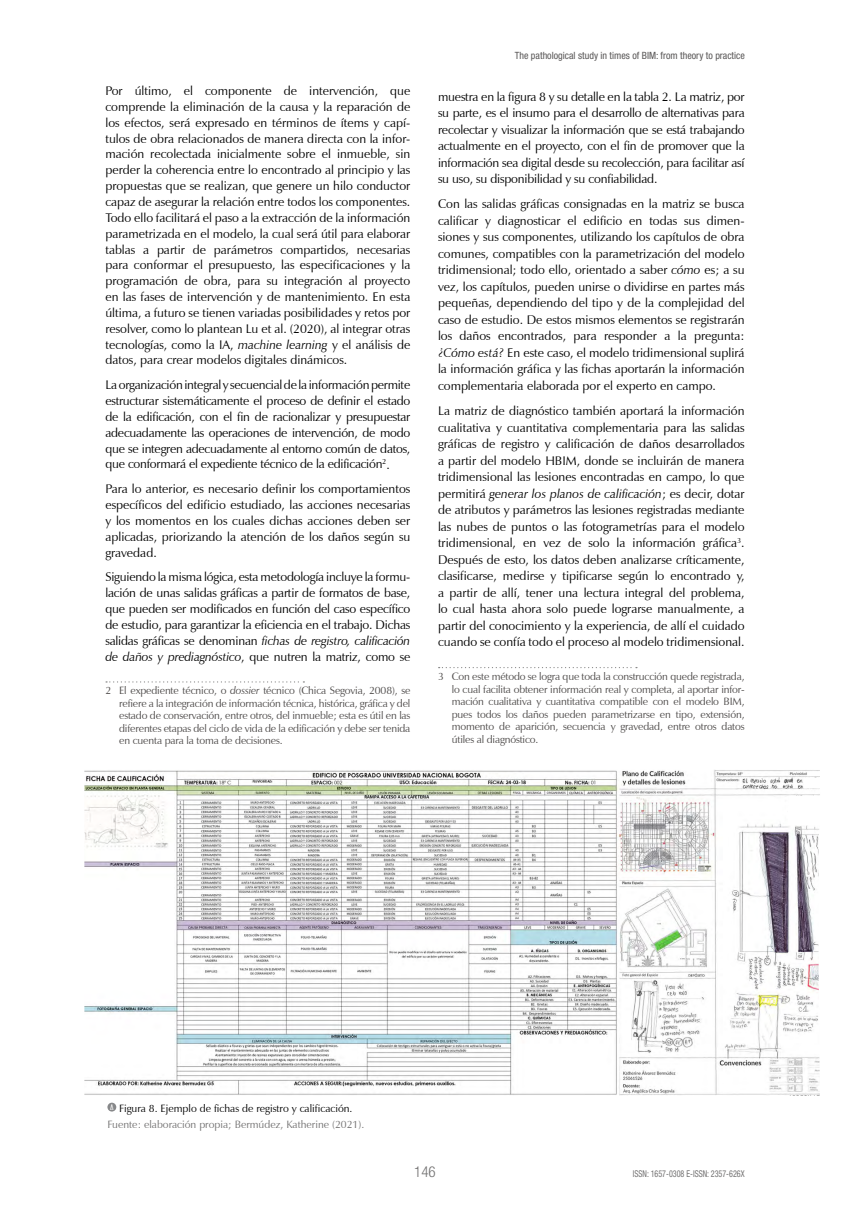
<style>
.page{position:relative;width:851px;height:1205px;background:#fff}
.page>*{position:absolute;margin:0;border:0;box-sizing:border-box;transform-origin:0 0}
.t1{font:300 condensed 15px "Helvetica Neue LT Std";color:#727171}
.t2{font:12.5px/15.9px "Zapf Humanist 601 BT";color:#000;text-align:justify}
.t3{font:10.62px/12.5px "Zapf Humanist 601 BT";letter-spacing:-.015em;color:#4c4948;text-align:justify}
.t4{font:10.62px/16px "Zapf Humanist 601 BT";color:#727171}
.t5{font:condensed 10px "Helvetica Neue LT Std";color:#595757}
.t6{font:condensed 9.38px "Helvetica Neue LT Std";color:#727171;scale:.86 1}
.s1{font-style:italic}
.s2{color:#000}
</style>
<div class="page">
<svg style="left:106px;top:681px;width:198px;height:1px"></svg>
<img style="left:84px;top:770px;width:735px;height:325px">
<svg style="left:438px;top:667px;width:199px;height:1px"></svg>
<div style="left:107px;top:1102px;width:9px;height:9px;background:#87888a;border-radius:50%"></div>
<p class="t2" style="left:105px;top:83px;width:306px">Por último, el componente de intervención, que comprende la eliminación de la causa y la reparación de los efectos, será expresado en términos de ítems y capí&shy;tulos de obra relacionados de manera directa con la infor&shy;mación recolectada inicialmente sobre el inmueble, sin perder la coherencia entre lo encontrado al principio y las propuestas que se realizan, que genere un hilo conductor capaz de asegurar la relación entre todos los componentes.<br>Todo ello facilitará el paso a la extracción de la información parametrizada en el modelo, la cual será útil para elaborar tablas a partir de parámetros compartidos, necesarias para conformar el presupuesto, las especificaciones y la programación de obra, para su integración al proyecto en las fases de intervención y de mantenimiento. En esta última, a futuro se tienen variadas posibilidades y retos por resolver, como lo plantean Lu et al. (2020), al integrar otras tecnologías, como la IA, <span class="s1">machine learning</span> y el análisis de datos, para crear modelos digitales dinámicos.</p>
<p class="t2" style="left:105px;top:377px;width:306px">La organización integral y secuencial de la información permite estructurar sistemáticamente el proceso de definir el estado de la edificación, con el fin de racionalizar y presupuestar adecuadamente las operaciones de intervención, de modo que se integren adecuadamente al entorno común de datos, que conformará el expediente técnico de la edificación<sup>2</sup>.</p>
<p class="t2" style="left:105px;top:481px;width:306px">Para lo anterior, es necesario definir los comportamientos específicos del edificio estudiado, las acciones necesarias y los momentos en los cuales dichas acciones deben ser aplicadas, priorizando la atención de los daños según su gravedad.</p>
<p class="t2" style="left:105px;top:569px;width:306px">Siguiendo la misma lógica, esta metodología incluye la formu&shy;lación de unas salidas gráficas a partir de formatos de base, que pueden ser modificados en función del caso específico de estudio, para garantizar la eficiencia en el trabajo. Dichas salidas gráficas se denominan <span class="s1">fichas de registro, calificación de daños y prediagnóstico</span>, que nutren la matriz, como se</p>
<p class="t3" style="left:119px;top:684px;width:293px;text-indent:-14px">2 El expediente técnico, o <span class="s1">dossier</span> técnico (Chica Segovia, 2008), se refiere a la integración de información técnica, histórica, gráfica y del estado de conservación, entre otros, del inmueble; esta es útil en las diferentes etapas del ciclo de vida de la edificación y debe ser tenida en cuenta para la toma de decisiones.</p>
<p class="t5" style="left:514px;top:50px;width:232px">The pathological study in times of BIM: from theory to practice</p>
<p class="t2" style="left:438px;top:88px;width:308px;line-height:16.5px">muestra en la figura 8 y su detalle en la tabla 2. La matriz, por su parte, es el insumo para el desarrollo de alternativas para recolectar y visualizar la información que se está trabajando actualmente en el proyecto, con el fin de promover que la información sea digital desde su recolección, para facilitar así su uso, su disponibilidad y su confiabilidad.</p>
<p class="t2" style="left:438px;top:196px;width:308px;line-height:16.5px">Con las salidas gráficas consignadas en la matriz se busca calificar y diagnosticar el edificio en todas sus dimen&shy;siones y sus componentes, utilizando los capítulos de obra comunes, compatibles con la parametrización del modelo tridimensional; todo ello, orientado a saber <span class="s1">cómo</span> es; a su vez, los capítulos, pueden unirse o dividirse en partes más pequeñas, dependiendo del tipo y de la complejidad del caso de estudio. De estos mismos elementos se registrarán los daños encontrados, para responder a la pregunta: <span class="s1">¿Cómo está?</span> En este caso, el modelo tridimensional suplirá la información gráfica y las fichas aportarán la información complementaria elaborada por el experto en campo.</p>
<p class="t2" style="left:438px;top:403px;width:308px;line-height:16.5px">La matriz de diagnóstico también aportará la información cualitativa y cuantitativa complementaria para las salidas gráficas de registro y calificación de daños desarrollados a partir del modelo HBIM, donde se incluirán de manera tridimensional las lesiones encontradas en campo, lo que permitirá <span class="s1">generar los planos de calificación</span>; es decir, dotar de atributos y parámetros las lesiones registradas mediante las nubes de puntos o las fotogrametrías para el modelo tridimensional, en vez de solo la información gráfica<sup>3</sup>.<br>Después de esto, los datos deben analizarse críticamente, clasificarse, medirse y tipificarse según lo encontrado y, a partir de allí, tener una lectura integral del problema, lo cual hasta ahora solo puede lograrse manualmente, a partir del conocimiento y la experiencia, de allí el cuidado cuando se confía todo el proceso al modelo tridimensional.</p>
<p class="t3" style="left:451px;top:670px;width:294px;text-indent:-14px">3 Con este método se logra que toda la construcción quede registrada, lo cual facilita obtener información real y completa, al aportar infor&shy;mación cualitativa y cuantitativa compatible con el modelo BIM, pues todos los daños pueden parametrizarse en tipo, extensión, momento de aparición, secuencia y gravedad, entre otros datos útiles al diagnóstico.</p>
<p class="t4" style="left:107px;top:1100px;width:258px"><sup>A</sup> <span class="s2">Figura 8. Ejemplo de fichas de registro y calificación.<br></span>Fuente: elaboración propia; Bermúdez, Katherine (2021).</p>
<p class="t1" style="left:414px;top:1163px;width:23px">146</p>
<p class="t6" style="left:632px;top:1168px;width:131px">ISSN: 1657-0308 E-ISSN: 2357-626X</p>
</div>
